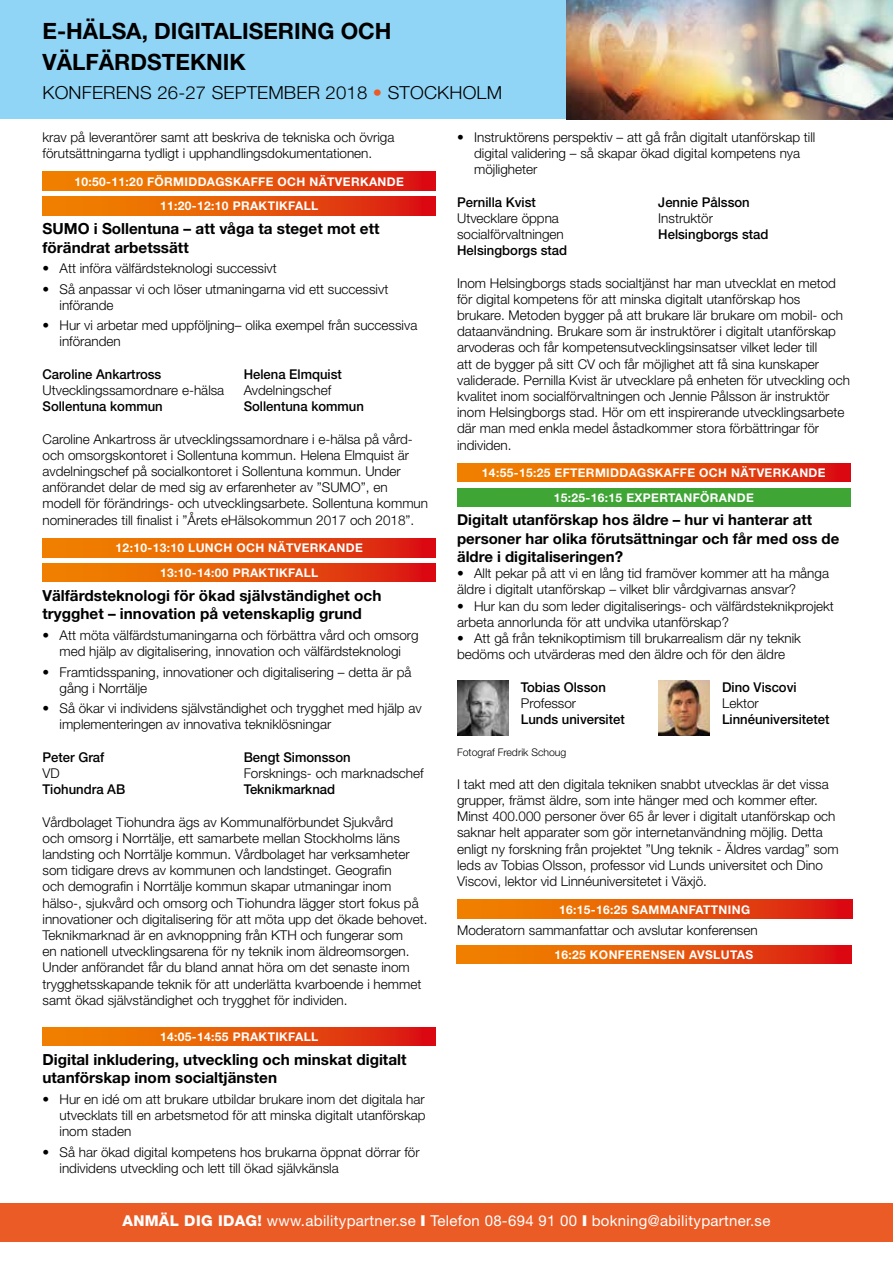
<style>
.page{position:relative;width:893px;height:1263px;background:#fff}
.page>*{position:absolute;margin:0;border:0;box-sizing:border-box;transform-origin:0 0}
.t1{font:700 22.5px/31.2px "Helvetica Neue";color:#000}
.t2{font:300 18px "Helvetica Neue";letter-spacing:.01em;color:#000}
.t3{font:700 15.3px/18.8px "Helvetica Neue";color:#000}
.t4{font:700 15px/18.5px "Helvetica Neue";color:#000}
.t5{font:15px "Helvetica Neue";letter-spacing:.02em;color:#fff}
.t6{font:300 13.5px/16.2px "Helvetica Neue";color:#000}
.t7{font:500 13.5px "Helvetica Neue";color:#000}
.t8{font:700 12px/24.8px "Helvetica Neue";letter-spacing:.03em;color:#fff;text-align:center}
.t9{font:300 10.5px "Helvetica Neue";color:#000}
.s1{color:#eb5b25}
.s2{font-weight:800}
.s3{font-weight:900}
</style>
<div class="page">
<svg style="left:457px;top:463px;width:393px;height:19px;background:#e65509"></svg>
<div style="left:457px;top:488px;width:393px;height:19px;background:#3fa535"></div>
<svg style="left:457px;top:900px;width:395px;height:18px;background:#e65509"></svg>
<svg style="left:456px;top:945px;width:395px;height:19px;background:#e65509"></svg>
<svg style="left:43px;top:172px;width:393px;height:18px;background:#e65509"></svg>
<svg style="left:43px;top:196px;width:393px;height:19px;background:#e65509"></svg>
<svg style="left:43px;top:538px;width:393px;height:19px;background:#e65509"></svg>
<svg style="left:43px;top:563px;width:393px;height:19px;background:#e65509"></svg>
<svg style="left:43px;top:1027px;width:393px;height:19px;background:#e65509"></svg>
<div style="left:0;top:1203px;width:893px;height:39px;background:#eb5b25"></div>
<img style="left:457px;top:680px;width:51px;height:56px">
<img style="left:658px;top:680px;width:51px;height:56px">
<div style="left:0;top:0;width:893px;height:119px;background:#90d4f6"></div>
<img style="left:803px;top:0;width:90px;height:119px">
<svg style="left:796px;top:0;width:7px;height:119px"></svg>
<img style="left:567px;top:0;width:229px;height:119px">
<h1 class="t1" style="left:43px;top:15px;width:351px">E-HÄLSA, DIGITALISERING OCH<br>VÄLFÄRDSTEKNIK</h1>
<h2 class="t2" style="left:43px;top:82px;width:461px">KONFERENS 26-27 SEPTEMBER 2018 <span class="s1">•</span> STOCKHOLM</h2>
<p class="t6" style="left:43px;top:129px;width:353px">krav på leverantörer samt att beskriva de tekniska och övriga förutsättningarna tydligt i upphandlingsdokumentationen.</p>
<p class="t8" style="left:74px;top:169px;width:331px">10:50-11:20 FÖRMIDDAGSKAFFE OCH NÄTVERKANDE<br>11:20-12:10 PRAKTIKFALL</p>
<p class="t3" style="left:43px;top:219px;width:338px">SUMO i Sollentuna – att våga ta steget mot ett förändrat arbetssätt</p>
<p class="t6" style="left:43px;top:260px;width:236px">• Att införa välfärdsteknologi successivt</p>
<p class="t6" style="left:60px;top:280px;width:330px;text-indent:-17px">• Så anpassar vi och löser utmaningarna vid ett successivt införande</p>
<p class="t6" style="left:60px;top:317px;width:359px;text-indent:-17px">• Hur vi arbetar med uppföljning– olika exempel från successiva införanden</p>
<p class="t7" style="left:43px;top:366px;width:120px">Caroline Ankartross</p>
<p class="t6" style="left:43px;top:382px;width:183px">Utvecklingssamordnare e-hälsa</p>
<p class="t7" style="left:43px;top:398px;width:122px">Sollentuna kommun</p>
<p class="t6" style="left:474px;top:129px;width:343px;text-indent:-17px">• Instruktörens perspektiv – att gå från digitalt utanförskap till digital validering – så skapar ökad digital kompetens nya möjligheter</p>
<p class="t7" style="left:457px;top:194px;width:80px">Pernilla Kvist</p>
<p class="t6" style="left:457px;top:210px;width:108px">Utvecklare öppna socialförvaltningen</p>
<p class="t7" style="left:457px;top:242px;width:112px">Helsingborgs stad</p>
<p class="t7" style="left:658px;top:194px;width:93px">Jennie Pålsson</p>
<p class="t6" style="left:658px;top:210px;width:56px">Instruktör</p>
<p class="t7" style="left:658px;top:226px;width:112px">Helsingborgs stad</p>
<p class="t6" style="left:457px;top:274px;width:394px">Inom Helsingborgs stads socialtjänst har man utvecklat en metod för digital kompetens för att minska digitalt utanförskap hos brukare. Metoden bygger på att brukare lär brukare om mobil- och dataanvändning. Brukare som är instruktörer i digitalt utanförskap arvoderas och får kompetensutvecklingsinsatser vilket leder till<br>att de bygger på sitt CV och får möjlighet att få sina kunskaper validerade. Pernilla Kvist är utvecklare på enheten för utveckling och kvalitet inom socialförvaltningen och Jennie Pålsson är instruktör inom Helsingborgs stad. Hör om ett inspirerande utvecklingsarbete där man med enkla medel åstadkommer stora förbättringar för individen.</p>
<p class="t8" style="left:482px;top:460px;width:345px">14:55-15:25 EFTERMIDDAGSKAFFE OCH NÄTVERKANDE<br>15:25-16:15 EXPERTANFÖRANDE</p>
<p class="t4" style="left:457px;top:510px;width:384px">Digitalt utanförskap hos äldre – hur vi hanterar att personer har olika förutsättningar och får med oss de äldre i digitaliseringen?</p>
<p class="t6" style="left:457px;top:565px;width:373px">• Allt pekar på att vi en lång tid framöver kommer att ha många äldre i digitalt utanförskap – vilket blir vårdgivarnas ansvar?</p>
<p class="t6" style="left:457px;top:597px;width:378px">• Hur kan du som leder digitaliserings- och välfärdsteknikprojekt arbeta annorlunda för att undvika utanförskap?</p>
<p class="t6" style="left:457px;top:630px;width:345px">• Att gå från teknikoptimism till brukarrealism där ny teknik bedöms och utvärderas med den äldre och för den äldre</p>
<p class="t7" style="left:521px;top:679px;width:86px">Tobias Olsson</p>
<p class="t6" style="left:521px;top:695px;width:57px">Professor</p>
<p class="t7" style="left:521px;top:711px;width:105px">Lunds universitet</p>
<p class="t7" style="left:244px;top:366px;width:100px">Helena Elmquist</p>
<p class="t6" style="left:244px;top:382px;width:89px">Avdelningschef</p>
<p class="t7" style="left:244px;top:398px;width:122px">Sollentuna kommun</p>
<p class="t6" style="left:43px;top:430px;width:387px">Caroline Ankartross är utvecklingssamordnare i e-hälsa på vård&shy;och omsorgskontoret i Sollentuna kommun. Helena Elmquist är avdelningschef på socialkontoret i Sollentuna kommun. Under anförandet delar de med sig av erfarenheter av ”SUMO”, en modell för förändrings- och utvecklingsarbete. Sollentuna kommun nominerades till finalist i ”Årets eHälsokommun 2017 och 2018”.</p>
<p class="t8" style="left:116px;top:535px;width:249px">12:10-13:10 LUNCH OCH NÄTVERKANDE<br>13:10-14:00 PRAKTIKFALL</p>
<p class="t3" style="left:43px;top:585px;width:340px">Välfärdsteknologi för ökad självständighet och trygghet – innovation på vetenskaplig grund</p>
<p class="t6" style="left:43px;top:627px;width:378px;text-align:center">• Att möta välfärdstumaningarna och förbättra vård och omsorg med hjälp av digitalisering, innovation och välfärdsteknologi</p>
<p class="t6" style="left:60px;top:663px;width:354px;text-indent:-17px">• Framtidsspaning, innovationer och digitalisering – detta är på gång i Norrtälje</p>
<p class="t6" style="left:60px;top:700px;width:364px;text-indent:-17px">• Så ökar vi individens självständighet och trygghet med hjälp av implementeringen av innovativa tekniklösningar</p>
<p class="t7" style="left:43px;top:749px;width:63px">Peter Graf</p>
<p class="t6" style="left:43px;top:765px;width:19px">VD</p>
<p class="t7" style="left:43px;top:781px;width:84px">Tiohundra AB</p>
<p class="t7" style="left:722px;top:679px;width:76px">Dino Viscovi</p>
<p class="t6" style="left:722px;top:695px;width:38px">Lektor</p>
<p class="t7" style="left:722px;top:711px;width:109px">Linnéuniversitetet</p>
<p class="t9" style="left:457px;top:746px;width:111px">Fotograf Fredrik Schoug</p>
<p class="t6" style="left:457px;top:776px;width:383px">I takt med att den digitala tekniken snabbt utvecklas är det vissa grupper, främst äldre, som inte hänger med och kommer efter.<br>Minst 400.000 personer över 65 år lever i digitalt utanförskap och saknar helt apparater som gör internetanvändning möjlig. Detta enligt ny forskning från projektet ”Ung teknik - Äldres vardag” som leds av Tobias Olsson, professor vid Lunds universitet och Dino Viscovi, lektor vid Linnéuniversitetet i Växjö.</p>
<p class="t8" style="left:559px;top:897px;width:193px">16:15-16:25 SAMMANFATTNING</p>
<p class="t6" style="left:457px;top:921px;width:302px">Moderatorn sammanfattar och avslutar konferensen</p>
<p class="t8" style="left:554px;top:942px;width:200px">16:25 KONFERENSEN AVSLUTAS</p>
<p class="t7" style="left:244px;top:749px;width:108px">Bengt Simonsson</p>
<p class="t6" style="left:244px;top:765px;width:182px">Forsknings- och marknadschef</p>
<p class="t7" style="left:244px;top:781px;width:93px">Teknikmarknad</p>
<p class="t6" style="left:43px;top:813px;width:387px">Vårdbolaget Tiohundra ägs av Kommunalförbundet Sjukvård<br>och omsorg i Norrtälje, ett samarbete mellan Stockholms läns landsting och Norrtälje kommun. Vårdbolaget har verksamheter som tidigare drevs av kommunen och landstinget. Geografin<br>och demografin i Norrtälje kommun skapar utmaningar inom hälso-, sjukvård och omsorg och Tiohundra lägger stort fokus på innovationer och digitalisering för att möta upp det ökade behovet.<br>Teknikmarknad är en avknoppning från KTH och fungerar som<br>en nationell utvecklingsarena för ny teknik inom äldreomsorgen.<br>Under anförandet får du bland annat höra om det senaste inom trygghetsskapande teknik för att underlätta kvarboende i hemmet samt ökad självständighet och trygghet för individen.</p>
<p class="t8" style="left:160px;top:1024px;width:160px">14:05-14:55 PRAKTIKFALL</p>
<p class="t3" style="left:43px;top:1049px;width:365px">Digital inkludering, utveckling och minskat digitalt utanförskap inom socialtjänsten</p>
<p class="t6" style="left:60px;top:1091px;width:368px;text-align:justify;text-indent:-17px">• Hur en idé om att brukare utbildar brukare inom det digitala har utvecklats till en arbetsmetod för att minska digitalt utanförskap inom staden</p>
<p class="t6" style="left:60px;top:1143px;width:362px;text-indent:-17px">• Så har ökad digital kompetens hos brukarna öppnat dörrar för individens utveckling och lett till ökad självkänsla</p>
<p class="t5" style="left:122px;top:1212px;width:649px"><span class="s2">ANMÄL DIG IDAG!</span> www.abilitypartner.se <span class="s3">I</span> Telefon 08-694 91 00 <span class="s3">I</span> bokning@abilitypartner.se</p>
</div>
